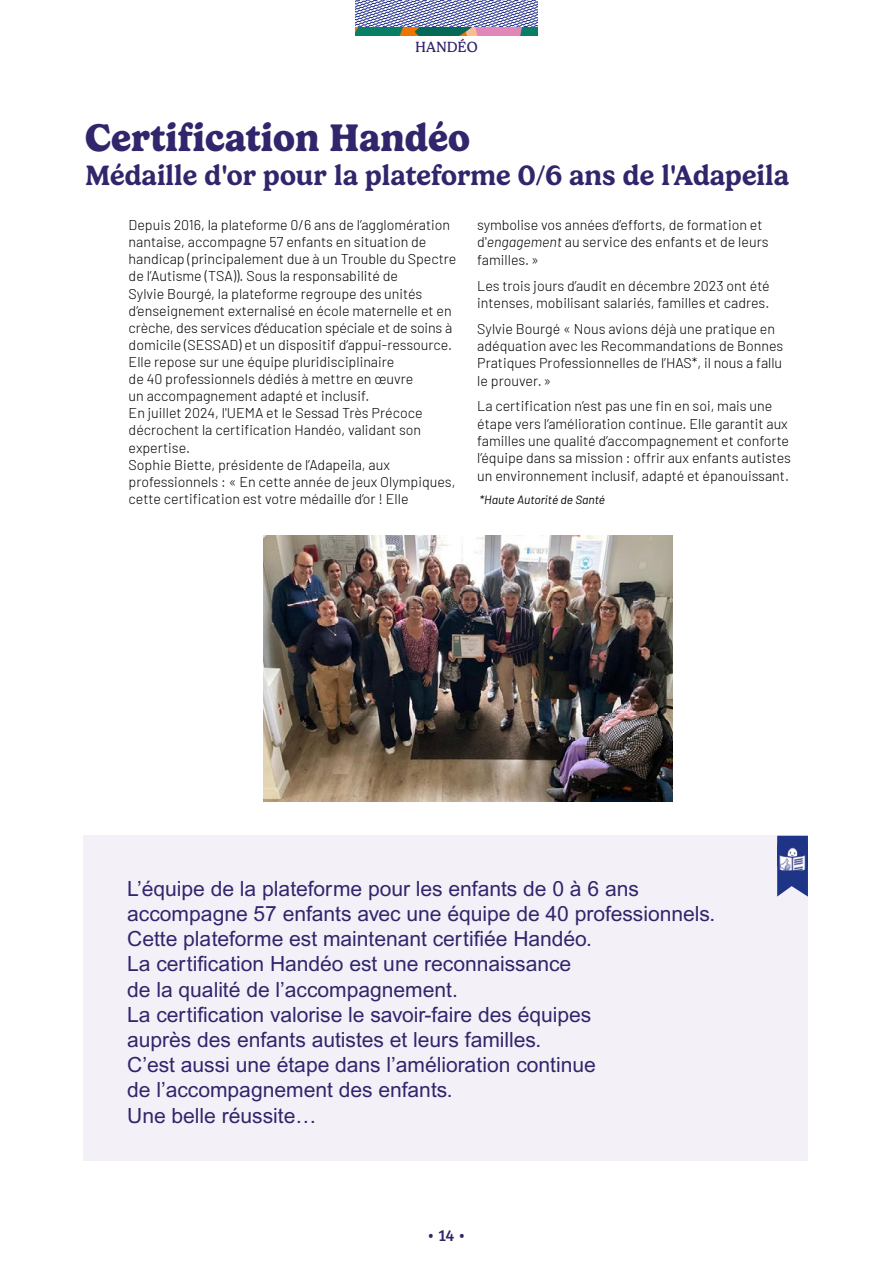
<style>
.page{position:relative;width:893px;height:1263px;background:#fff}
.page>*{position:absolute;margin:0;border:0;box-sizing:border-box;transform-origin:0 0}
.t1{font:700 39px "Gelica";color:#31256c}
.t2{font:600 28.5px "Gelica";color:#31256c}
.t3{font:21px/25.2px "Arial";color:#31256c}
.t4{font:16.5px "Bree";color:#31256c}
.t5{font:15px "Gelica";color:#31256c}
.t6{font:300 14.25px/17.1px "Barlow";color:#000}
.t7{font:italic 12px "Barlow";color:#000}
.s1{font-style:italic}
</style>
<div class="page">
<svg style="left:355px;top:0;width:182px;height:36px;background:#8a96b1"></svg>
<div style="left:84px;top:835px;width:724px;height:326px;background:#f3f1f7"></div>
<svg style="left:777px;top:836px;width:31px;height:60px"></svg>
<img style="left:777px;top:842px;width:31px;height:28px">
<img style="left:264px;top:536px;width:409px;height:265px">
<p class="t5" style="left:415px;top:39px;width:64px">HANDÉO</p>
<h1 class="t1" style="left:85px;top:115px;width:387px">Certification Handéo</h1>
<h2 class="t2" style="left:85px;top:159px;width:706px">Médaille d'or pour la plateforme 0/6 ans de l'Adapeila</h2>
<p class="t6" style="left:129px;top:215px;width:329px">Depuis 2016, la plateforme 0/6 ans de l’agglomération nantaise, accompagne 57 enfants en situation de handicap (principalement due à un Trouble du Spectre de l’Autisme (TSA)). Sous la responsabilité de<br>Sylvie Bourgé, la plateforme regroupe des unités d’enseignement externalisé en école maternelle et en crèche, des services d'éducation spéciale et de soins à domicile (SESSAD) et un dispositif d’appui-ressource.<br>Elle repose sur une équipe pluridisciplinaire<br>de 40 professionnels dédiés à mettre en œuvre<br>un accompagnement adapté et inclusif.<br>En juillet 2024, l'UEMA et le Sessad Très Précoce décrochent la certification Handéo, validant son expertise.<br>Sophie Biette, présidente de l’Adapeila, aux professionnels : « En cette année de jeux Olympiques, cette certification est votre médaille d’or ! Elle</p>
<p class="t6" style="left:477px;top:215px;width:293px">symbolise vos années d’efforts, de formation et d'<span class="s1">engagement</span> au service des enfants et de leurs familles.»</p>
<p class="t6" style="left:477px;top:276px;width:294px">Les trois jours d’audit en décembre 2023 ont été intenses, mobilisant salariés, familles et cadres.</p>
<p class="t6" style="left:477px;top:319px;width:307px">Sylvie Bourgé « Nous avions déjà une pratique en adéquation avec les Recommandations de Bonnes Pratiques Professionnelles de l’HAS*, il nous a fallu le prouver.»</p>
<p class="t6" style="left:477px;top:397px;width:315px">La certification n’est pas une fin en soi, mais une étape vers l’amélioration continue. Elle garantit aux familles une qualité d’accompagnement et conforte l’équipe dans sa mission : offrir aux enfants autistes un environnement inclusif, adapté et épanouissant.</p>
<p class="t7" style="left:480px;top:491px;width:127px">*Haute Autorité de Santé</p>
<p class="t3" style="left:127px;top:876px;width:589px">L’équipe de la plateforme pour les enfants de 0 à 6 ans accompagne 57 enfants avec une équipe de 40 professionnels.<br>Cette plateforme est maintenant certifiée Handéo.<br>La certification Handéo est une reconnaissance<br>de la qualité de l’accompagnement.<br>La certification valorise le savoir-faire des équipes<br>auprès des enfants autistes et leurs familles.<br>C’est aussi une étape dans l’amélioration continue<br>de l’accompagnement des enfants.<br>Une belle réussite…</p>
<p class="t4" style="left:427px;top:1223px;width:41px">• 14 •</p>
</div>
